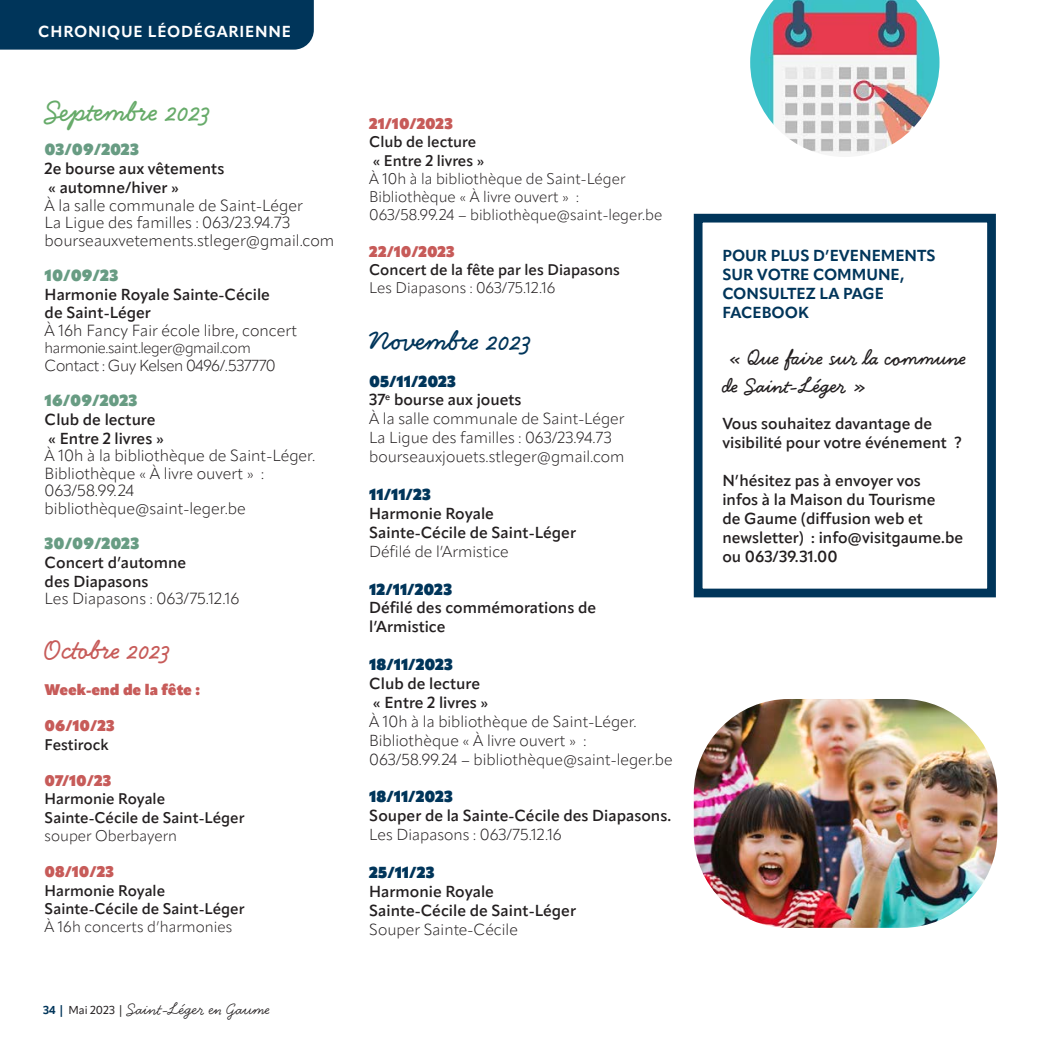
<style>
.page{position:relative;width:1042px;height:1042px;background:#fff}
.page>*{position:absolute;margin:0;border:0;box-sizing:border-box;transform-origin:0 0}
.t1{font:700 31.85px "Handsome Pro";color:#67ab6a}
.t2{font:700 31.5px "Handsome Pro";color:#00355a}
.t3{font:700 30.45px "Handsome Pro";color:#c75b59}
.t4{font:700 22.75px/27.3px "Handsome Pro";color:#231f20}
.t5{font:17.68px "Handsome Pro";color:#231f20}
.t6{font:300 15.92px/17.5px "Apparat";color:#231f20}
.t7{font:800 15.92px "Apparat";color:#689c83}
.t8{font:600 15.75px/18.9px "Apparat";color:#231f20}
.t9{font:300 15.75px/18.9px "Apparat";color:#231f20}
.t10{font:700 15.75px/18.9px "Apparat";color:#00355a}
.t11{font:800 15.75px "Apparat";color:#00355a}
.t12{font:300 15.75px "Apparat";letter-spacing:-.03em;color:#231f20}
.t13{font:700 15.75px "Apparat";letter-spacing:.05em;color:#fff}
.t14{font:300 15.22px/18.2px "Apparat";color:#231f20}
.t15{font:600 15.22px/18.2px "Apparat";color:#231f20}
.t16{font:800 15.22px "Apparat";color:#c75b59}
.t17{font:300 14.88px "Apparat";letter-spacing:-.03em;color:#231f20}
.s1{font-family:"Apparat";font-weight:700;font-size:11.38px;color:#00355a}
.s2{font-family:"Apparat";font-size:11.38px}
.s3{font-weight:800;color:#00355a}
.s4{font-weight:600}
</style>
<div class="page">
<div style="left:694px;top:214px;width:302px;height:383px;border:9px solid #00355a"></div>
<img style="left:694px;top:699px;width:303px;height:229px">
<img style="left:750px;top:0;width:189px;height:154px">
<div style="left:0;top:0;width:314px;height:50px;background:#00355a"></div>
<p class="t13" style="left:38px;top:22px;width:254px">CHRONIQUE LÉODÉGARIENNE</p>
<h1 class="t1" style="left:45px;top:92px;width:168px">Septembre 2023</h1>
<p class="t7" style="left:45px;top:140px;width:96px">03/09/2023</p>
<p class="t8" style="left:45px;top:159px;width:181px">2e bourse aux vêtements « automne/hiver »</p>
<p class="t6" style="left:45px;top:196px;width:291px">À la salle communale de Saint-Léger<br>La Ligue des familles : 063/23.94.73 bourseauxvetements.stleger@gmail.com</p>
<p class="t7" style="left:45px;top:265px;width:75px">10/09/23</p>
<p class="t8" style="left:45px;top:285px;width:227px">Harmonie Royale Sainte-Cécile de Saint-Léger</p>
<p class="t6" style="left:45px;top:322px;width:254px">À 16h Fancy Fair école libre, concert</p>
<p class="t17" style="left:45px;top:339px;width:208px">harmonie.saint.leger@gmail.com</p>
<p class="t12" style="left:45px;top:356px;width:233px">Contact : Guy Kelsen 0496/.537770</p>
<p class="t7" style="left:45px;top:390px;width:94px">16/09/2023</p>
<p class="t8" style="left:45px;top:410px;width:121px">Club de lecture « Entre 2 livres »</p>
<p class="t6" style="left:45px;top:447px;width:272px">À 10h à la bibliothèque de Saint-Léger.<br>Bibliothèque « À livre ouvert » :<br>063/58.99.24 bibliothèque@saint-leger.be</p>
<p class="t7" style="left:45px;top:533px;width:96px">30/09/2023</p>
<p class="t8" style="left:45px;top:553px;width:143px">Concert d’automne des Diapasons</p>
<p class="t6" style="left:45px;top:590px;width:196px">Les Diapasons : 063/75.12.16</p>
<h3 class="t3" style="left:45px;top:631px;width:128px">Octobre 2023</h3>
<p class="t16" style="left:45px;top:680px;width:157px">Week-end de la fête :</p>
<p class="t16" style="left:45px;top:716px;width:72px">06/10/23</p>
<p class="t15" style="left:45px;top:735px;width:65px">Festirock</p>
<p class="t16" style="left:45px;top:771px;width:68px">07/10/23</p>
<p class="t15" style="left:45px;top:790px;width:201px">Harmonie Royale<br>Sainte-Cécile de Saint-Léger</p>
<p class="t14" style="left:45px;top:826px;width:134px">souper Oberbayern</p>
<p class="t16" style="left:45px;top:862px;width:71px">08/10/23</p>
<p class="t15" style="left:45px;top:881px;width:201px">Harmonie Royale<br>Sainte-Cécile de Saint-Léger</p>
<p class="t14" style="left:45px;top:918px;width:189px">À 16h concerts d’harmonies</p>
<p class="t5" style="left:43px;top:999px;width:229px"><span class="s1">34 |</span> <span class="s2">Mai 2023 |</span> Saint-Léger en Gaume</p>
<p class="t16" style="left:369px;top:114px;width:85px">21/10/2023</p>
<p class="t15" style="left:369px;top:133px;width:117px">Club de lecture « Entre 2 livres »</p>
<p class="t14" style="left:369px;top:169px;width:295px">À 10h à la bibliothèque de Saint-Léger<br>Bibliothèque « À livre ouvert » :<br>063/58.99.24 – bibliothèque@saint-leger.be</p>
<p class="t16" style="left:369px;top:242px;width:87px">22/10/2023</p>
<p class="t15" style="left:369px;top:261px;width:252px">Concert de la fête par les Diapasons</p>
<p class="t14" style="left:369px;top:279px;width:188px">Les Diapasons : 063/75.12.16</p>
<h2 class="t2" style="left:369px;top:321px;width:164px">Novembre 2023</h2>
<p class="t9" style="left:369px;top:372px;width:257px"><span class="s3">05/11/2023<br></span><span class="s4">37</span><sup>e</sup> <span class="s4">bourse aux jouets<br></span>À la salle communale de Saint-Léger<br>La Ligue des familles : 063/23.94.73 bourseauxjouets.stleger@gmail.com</p>
<p class="t11" style="left:369px;top:484px;width:63px">11/11/23</p>
<p class="t8" style="left:369px;top:504px;width:208px">Harmonie Royale<br>Sainte-Cécile de Saint-Léger</p>
<p class="t9" style="left:369px;top:542px;width:141px">Défilé de l’Armistice</p>
<p class="t11" style="left:369px;top:579px;width:84px">12/11/2023</p>
<p class="t8" style="left:369px;top:598px;width:228px">Défilé des commémorations de l’Armistice</p>
<p class="t11" style="left:369px;top:654px;width:85px">18/11/2023</p>
<p class="t8" style="left:369px;top:674px;width:121px">Club de lecture « Entre 2 livres »</p>
<p class="t9" style="left:369px;top:712px;width:305px">À 10h à la bibliothèque de Saint-Léger.<br>Bibliothèque « À livre ouvert » :<br>063/58.99.24 – bibliothèque@saint-leger.be</p>
<p class="t11" style="left:369px;top:787px;width:85px">18/11/2023</p>
<p class="t8" style="left:369px;top:806px;width:304px">Souper de la Sainte-Cécile des Diapasons.</p>
<p class="t9" style="left:369px;top:825px;width:194px">Les Diapasons : 063/75.12.16</p>
<p class="t11" style="left:369px;top:862px;width:67px">25/11/23</p>
<p class="t8" style="left:369px;top:882px;width:208px">Harmonie Royale<br>Sainte-Cécile de Saint-Léger</p>
<p class="t9" style="left:369px;top:920px;width:150px">Souper Sainte-Cécile</p>
<p class="t10" style="left:722px;top:246px;width:215px">POUR PLUS D’EVENEMENTS<br>SUR VOTRE COMMUNE,<br>CONSULTEZ LA PAGE<br>FACEBOOK</p>
<h3 class="t4" style="left:722px;top:345px;width:245px">« Que faire sur la commune de Saint-Léger »</h3>
<p class="t8" style="left:722px;top:414px;width:241px">Vous souhaitez davantage de visibilité pour votre événement ?</p>
<p class="t8" style="left:722px;top:471px;width:242px">N’hésitez pas à envoyer vos<br>infos à la Maison du Tourisme<br>de Gaume (diffusion web et newsletter) : info@visitgaume.be ou 063/39.31.00</p>
</div>
